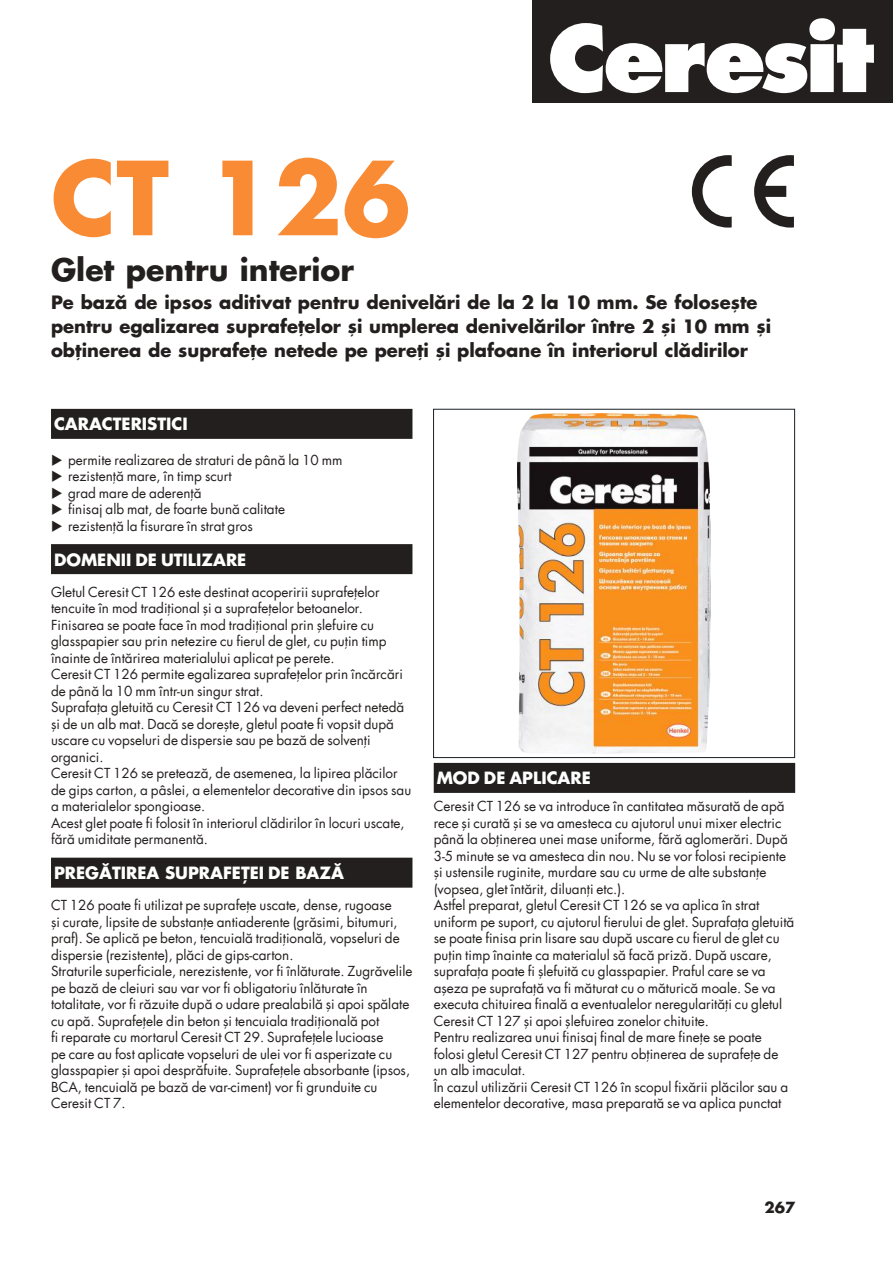
<style>
.page{position:relative;width:893px;height:1263px;background:#fff}
.page>*{position:absolute;margin:0;border:0;box-sizing:border-box;transform-origin:0 0}
.t1{font:700 99px "Futura Portos";color:#f98b35}
.t2{font:700 30px "Futura Portos";color:#241f1f}
.t3{font:700 18px/24px "Futura Portos";color:#241f1f}
.t4{font:700 16.5px "Futura Std";color:#fff}
.t5{font:700 15px "Futura Std";color:#241f1f}
.t6{font:13.5px/16.5px "Futura Std";color:#241f1f}
</style>
<div class="page">
<div style="left:51px;top:409px;width:361px;height:30px;background:#241f1f"></div>
<div style="left:51px;top:544px;width:361px;height:30px;background:#241f1f"></div>
<div style="left:51px;top:858px;width:361px;height:30px;background:#241f1f"></div>
<div style="left:434px;top:763px;width:361px;height:30px;background:#241f1f"></div>
<img style="left:518px;top:414px;width:192px;height:339px">
<div style="left:433px;top:409px;width:362px;height:349px;border:1px solid #182023"></div>
<svg style="left:692px;top:155px;width:40px;height:73px"></svg>
<svg style="left:754px;top:155px;width:40px;height:73px"></svg>
<div style="left:533px;top:0;width:360px;height:103px;background:#241f1f"></div>
<svg style="left:550px;top:18px;width:324px;height:75px"></svg>
<h1 class="t1" style="left:51px;top:129px;width:361px">CT 126</h1>
<h2 class="t2" style="left:51px;top:249px;width:304px">Glet pentru interior</h2>
<h3 class="t3" style="left:51px;top:290px;width:722px">Pe bază de ipsos aditivat pentru denivelări de la 2 la 10 mm. Se folosește pentru egalizarea suprafețelor și umplerea denivelărilor între 2 și 10 mm și obținerea de suprafețe netede pe pereți și plafoane în interiorul clădirilor</h3>
<p class="t4" style="left:54px;top:413px;width:135px">CARACTERISTICI</p>
<p class="t6" style="left:68px;top:451px;width:276px">permite realizarea de straturi de până la 10 mm rezistență mare, în timp scurt<br>grad mare de aderență<br>finisaj alb mat, de foarte bună calitate rezistență la fisurare în strat gros</p>
<p class="t4" style="left:54px;top:548px;width:194px">DOMENII DE UTILIZARE</p>
<p class="t6" style="left:51px;top:583px;width:362px">Gletul Ceresit CT 126 este destinat acoperirii suprafețelor tencuite în mod tradițional și a suprafețelor betoanelor.<br>Finisarea se poate face în mod tradițional prin șlefuire cu glasspapier sau prin netezire cu fierul de glet, cu puțin timp înainte de întărirea materialului aplicat pe perete.<br>Ceresit CT 126 permite egalizarea suprafețelor prin încărcări de până la 10 mm într-un singur strat.<br>Suprafața gletuită cu Ceresit CT 126 va deveni perfect netedă și de un alb mat. Dacă se dorește, gletul poate fi vopsit după uscare cu vopseluri de dispersie sau pe bază de solvenți organici.<br>Ceresit CT 126 se pretează, de asemenea, la lipirea plăcilor de gips carton, a pâslei, a elementelor decorative din ipsos sau a materialelor spongioase.<br>Acest glet poate fi folosit în interiorul clădirilor în locuri uscate, fără umiditate permanentă.</p>
<p class="t4" style="left:54px;top:862px;width:291px">PREGĂTIREA SUPRAFEȚEI DE BAZĂ</p>
<p class="t6" style="left:51px;top:897px;width:363px">CT 126 poate fi utilizat pe suprafețe uscate, dense, rugoase<br>și curate, lipsite de substanțe antiaderente (grăsimi, bitumuri, praf). Se aplică pe beton, tencuială tradițională, vopseluri de dispersie (rezistente), plăci de gips-carton.<br>Straturile superficiale, nerezistente, vor fi înlăturate. Zugrăvelile pe bază de cleiuri sau var vor fi obligatoriu înlăturate în totalitate, vor fi răzuite după o udare prealabilă și apoi spălate cu apă. Suprafețele din beton și tencuiala tradițională pot<br>fi reparate cu mortarul Ceresit CT 29. Suprafețele lucioase<br>pe care au fost aplicate vopseluri de ulei vor fi asperizate cu glasspapier și apoi desprăfuite. Suprafețele absorbante (ipsos, BCA, tencuială pe bază de var-ciment) vor fi grunduite cu Ceresit CT 7.</p>
<p class="t4" style="left:437px;top:767px;width:156px">MOD DE APLICARE</p>
<p class="t6" style="left:434px;top:798px;width:362px">Ceresit CT 126 se va introduce în cantitatea măsurată de apă rece și curată și se va amesteca cu ajutorul unui mixer electric până la obținerea unei mase uniforme, fără aglomerări. După 3-5 minute se va amesteca din nou. Nu se vor folosi recipiente și ustensile ruginite, murdare sau cu urme de alte substanțe (vopsea, glet întărit, diluanți etc.).<br>Astfel preparat, gletul Ceresit CT 126 se va aplica în strat uniform pe suport, cu ajutorul fierului de glet. Suprafața gletuită se poate finisa prin lisare sau după uscare cu fierul de glet cu puțin timp înainte ca materialul să facă priză. După uscare, suprafața poate fi șlefuită cu glasspapier. Praful care se va așeza pe suprafață va fi măturat cu o măturică moale. Se va executa chituirea finală a eventualelor neregularități cu gletul Ceresit CT 127 și apoi șlefuirea zonelor chituite.<br>Pentru realizarea unui finisaj final de mare finețe se poate folosi gletul Ceresit CT 127 pentru obținerea de suprafețe de un alb imaculat.<br>În cazul utilizării Ceresit CT 126 în scopul fixării plăcilor sau a elementelor decorative, masa preparată se va aplica punctat</p>
<p class="t5" style="left:765px;top:1197px;width:32px">267</p>
</div>
